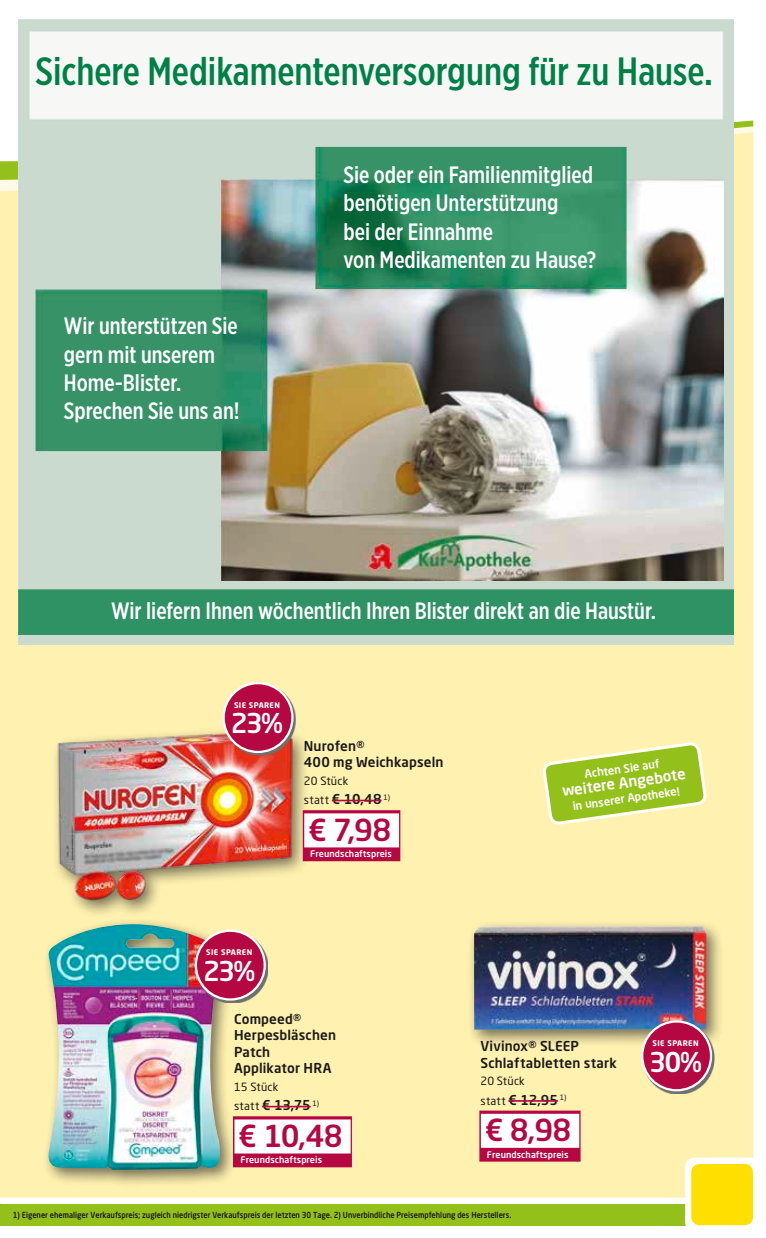
<style>
.page{position:relative;width:766px;height:1238px;background:#fff}
.page>*{position:absolute;margin:0;border:0;box-sizing:border-box;transform-origin:0 0}
.t1{font:500 39.3px "Gotham X Narrow";color:#008047}
._04_Angebotspreis{font:500 30px "Neo Sans Pro";letter-spacing:-.025em;color:#b50843}
.Prozente{font:500 27px "Neo Sans Pro";color:#fff}
.t2{font:500 23.7px/28.3px "Gotham X Narrow";color:#fff}
.t3{font:500 15px "Neo Sans Pro";color:#fff}
._01_Artikel{font:500 13.5px/16.5px "Neo Sans Pro";letter-spacing:.01em;color:#1a1918}
._03_statt_Preis{font:500 13.5px "Neo Sans Pro";letter-spacing:-.01em;color:#1a1918}
.t4{font:500 11.25px "Neo Sans Pro";color:#fff}
._02_Text{font:11.25px "Neo Sans Pro";letter-spacing:.015em;color:#1a1918}
._07_T_Wirberaten{font:500 9px "Neo Sans Pro";letter-spacing:.01em;color:#fff}
.t5{font:500 8.25px "Neo Sans Pro";color:#1d1d1b;scale:.9 1}
.Sparen{font:700 7.65px "Neo Sans Pro";letter-spacing:.05em;color:#fff}
.s1{font-weight:400;font-size:11.25px}
</style>
<div class="page">
<div style="left:0;top:1203px;width:685px;height:22px;background:#94c01c"></div>
<div style="left:0;top:196px;width:753px;height:1001px;background:#fff1af"></div>
<svg style="left:0;top:63px;width:753px;height:131px"></svg>
<div style="left:685px;top:1157px;width:74px;height:74px;background:#fff;border-radius:9px"></div>
<div style="left:691px;top:1163px;width:61px;height:62px;background:#ffdf00;border-radius:9px"></div>
<img style="left:18px;top:19px;width:714px;height:625px">
<img style="left:222px;top:180px;width:501px;height:401px">
<img style="left:35px;top:147px;width:591px;height:304px">
<div style="left:18px;top:590px;width:714px;height:44px;background:#2e9265"></div>
<div style="left:466px;top:919px;width:258px;height:128px;background:#1a1918;opacity:.6"></div>
<img style="left:473px;top:926px;width:233px;height:103px">
<div style="left:479px;top:1110px;width:101px;height:51px;background:#b50843"></div>
<div style="left:480px;top:1113px;width:99px;height:34px;background:#fff"></div>
<hr style="left:508px;top:1100px;width:49px;height:1px;background:#b50843">
<svg style="left:643px;top:1022px;width:71px;height:71px"></svg>
<div style="left:642px;top:1021px;width:68px;height:69px;background:#b50843;border-radius:50%"></div>
<div style="left:641px;top:1020px;width:71px;height:71px;border:2px solid #fff;border-radius:50%"></div>
<div style="left:42px;top:917px;width:195px;height:270px;background:#1a1918;opacity:.6"></div>
<img style="left:47px;top:924px;width:174px;height:245px">
<div style="left:233px;top:1116px;width:119px;height:51px;background:#b50843"></div>
<div style="left:234px;top:1119px;width:116px;height:34px;background:#fff"></div>
<hr style="left:262px;top:1105px;width:48px;height:2px;background:#b50843">
<svg style="left:197px;top:931px;width:71px;height:71px"></svg>
<div style="left:196px;top:930px;width:68px;height:69px;background:#b50843;border-radius:50%"></div>
<div style="left:195px;top:929px;width:71px;height:71px;border:2px solid #fff;border-radius:50%"></div>
<div style="left:51px;top:724px;width:258px;height:193px;background:#1a1918;opacity:.6"></div>
<img style="left:48px;top:727px;width:250px;height:176px">
<div style="left:303px;top:810px;width:97px;height:51px;background:#b50843"></div>
<div style="left:304px;top:813px;width:95px;height:34px;background:#fff"></div>
<hr style="left:332px;top:799px;width:49px;height:2px;background:#b50843">
<svg style="left:224px;top:684px;width:72px;height:71px"></svg>
<div style="left:223px;top:683px;width:69px;height:69px;background:#b50843;border-radius:50%"></div>
<div style="left:222px;top:682px;width:71px;height:71px;border:2px solid #fff;border-radius:50%"></div>
<svg style="left:543px;top:708px;width:162px;height:150px"></svg>
<p class="t1" style="left:35px;top:57px;width:678px">Sichere Medikamentenversorgung für zu Hause.</p>
<p class="t2" style="left:64px;top:313px;width:177px">Wir unterstützen Sie gern mit unserem<br>Home-Blister.<br>Sprechen Sie uns an!</p>
<p class="t2" style="left:343px;top:162px;width:254px">Sie oder ein Familienmitglied benötigen Unterstützung<br>bei der Einnahme<br>von Medikamenten zu Hause?</p>
<p class="t2" style="left:111px;top:597px;width:546px">Wir liefern Ihnen wöchentlich Ihren Blister direkt an die Haustür.</p>
<p class="Sparen" style="left:234px;top:700px;width:47px">SIE SPAREN</p>
<p class="Prozente" style="left:231px;top:706px;width:54px">23%</p>
<p class="_01_Artikel" style="left:304px;top:737px;width:141px">Nurofen®<br>400 mg Weichkapseln</p>
<p class="_02_Text" style="left:304px;top:773px;width:46px">20 Stück</p>
<p class="_03_statt_Preis" style="left:304px;top:790px;width:88px"><span class="s1">statt</span> € 10,48 <sup>1)</sup></p>
<p class="_04_Angebotspreis" style="left:308px;top:811px;width:85px">€ 7,98</p>
<p class="_07_T_Wirberaten" style="left:310px;top:848px;width:83px">Freundschaftspreis</p>
<p class="Sparen" style="left:206px;top:947px;width:47px">SIE SPAREN</p>
<p class="Prozente" style="left:203px;top:953px;width:54px">23%</p>
<p class="_01_Artikel" style="left:234px;top:1010px;width:69px">Compeed®</p>
<p class="_01_Artikel" style="left:234px;top:1026px;width:103px">Herpesbläschen<br>Patch<br>Applikator HRA</p>
<p class="_02_Text" style="left:234px;top:1079px;width:46px">15 Stück</p>
<p class="_03_statt_Preis" style="left:234px;top:1096px;width:87px"><span class="s1">statt</span> € 13,75 <sup>1)</sup></p>
<p class="_04_Angebotspreis" style="left:238px;top:1117px;width:106px">€ 10,48</p>
<p class="_07_T_Wirberaten" style="left:240px;top:1154px;width:83px">Freundschaftspreis</p>
<p class="t4" style="left:583px;top:767px;width:77px;rotate:-8deg">Achten Sie auf</p>
<p class="t3" style="left:560px;top:781px;width:126px;rotate:-8deg">weitere Angebote</p>
<p class="t4" style="left:571px;top:799px;width:109px;rotate:-8deg">in unserer Apotheke!</p>
<p class="_01_Artikel" style="left:480px;top:1037px;width:100px">Vivinox® SLEEP</p>
<p class="_01_Artikel" style="left:480px;top:1054px;width:138px">Schlaftabletten stark</p>
<p class="_02_Text" style="left:480px;top:1074px;width:46px">20 Stück</p>
<p class="_03_statt_Preis" style="left:480px;top:1091px;width:87px"><span class="s1">statt</span> € 12,95 <sup>1)</sup></p>
<p class="_04_Angebotspreis" style="left:484px;top:1111px;width:88px">€ 8,98</p>
<p class="_07_T_Wirberaten" style="left:486px;top:1148px;width:83px">Freundschaftspreis</p>
<p class="Sparen" style="left:652px;top:1038px;width:47px">SIE SPAREN</p>
<p class="Prozente" style="left:649px;top:1044px;width:54px">30%</p>
<p class="t5" style="left:13px;top:1209px;width:555px">1) Eigener ehemaliger Verkaufspreis; zugleich niedrigster Verkaufspreis der letzten 30 Tage. 2) Unverbindliche Preisempfehlung des Herstellers.</p>
</div>
